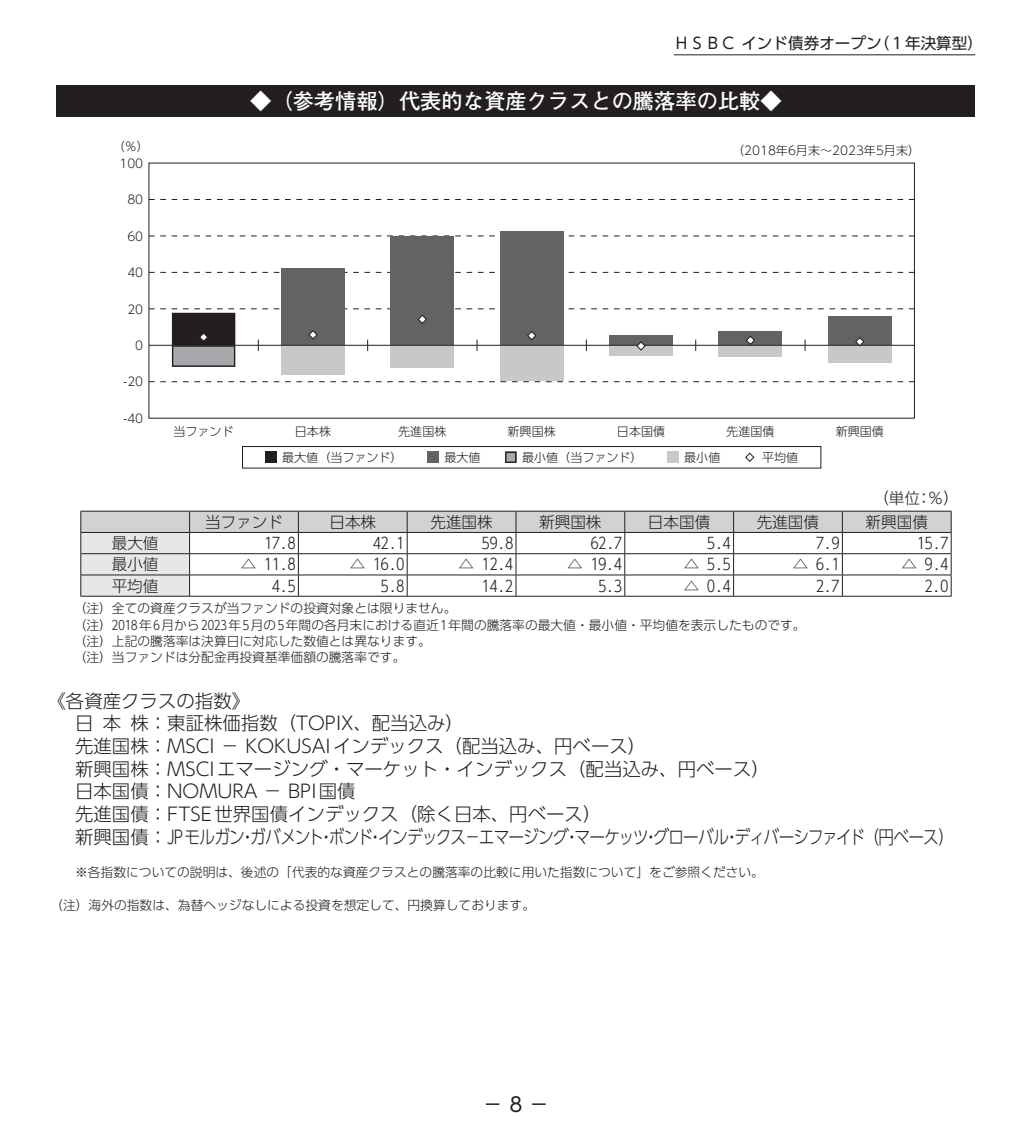
<style>
.page{position:relative;width:1032px;height:1134px;background:#fff}
.page>*{position:absolute;margin:0;border:0;box-sizing:border-box;transform-origin:0 0}
.t1{font:700 21.2px "Futo Go B101 Pro";color:#fff}
.t2{font:19.8px "UD Shin Go Pro";color:#231f20}
.t3{font:300 18.4px/22.6px "UD Shin Go Pro";color:#231f20}
.t4{font:300 15.6px "UD Shin Go Pro";color:#231f20}
.t5{font:15.6px "UD Shin Go Pro";color:#231f20}
.t6{font:300 12.8px/16.4px "UD Shin Go Pro";color:#231f20}
.t7{font:300 12px "UD Shin Go Pro";color:#231f20}
</style>
<div class="page">
<div style="left:57px;top:86px;width:918px;height:31px;background:#231f20"></div>
<div style="left:242px;top:446px;width:579px;height:22px;border:1px solid #231f20"></div>
<svg style="left:265px;top:452px;width:11px;height:11px"></svg>
<div style="left:427px;top:452px;width:12px;height:11px;background:#636366"></div>
<svg style="left:505px;top:452px;width:11px;height:11px"></svg>
<div style="left:667px;top:452px;width:11px;height:11px;background:#c7c8ca"></div>
<svg style="left:745px;top:453px;width:9px;height:9px"></svg>
<svg style="left:151px;top:381px;width:762px;height:1px"></svg>
<svg style="left:151px;top:272px;width:762px;height:1px"></svg>
<svg style="left:151px;top:236px;width:762px;height:1px"></svg>
<svg style="left:151px;top:199px;width:762px;height:1px"></svg>
<div style="left:281px;top:268px;width:64px;height:77px;background:#636366"></div>
<div style="left:391px;top:236px;width:63px;height:109px;background:#636366"></div>
<div style="left:500px;top:231px;width:63px;height:114px;background:#636366"></div>
<div style="left:281px;top:345px;width:64px;height:29px;background:#c7c8ca"></div>
<div style="left:391px;top:345px;width:63px;height:23px;background:#c7c8ca"></div>
<div style="left:500px;top:345px;width:63px;height:36px;background:#c7c8ca"></div>
<svg style="left:151px;top:308px;width:762px;height:59px"></svg>
<hr style="left:81px;top:596px;width:109px;height:1px;background:#231f20">
<svg style="left:80px;top:511px;width:872px;height:85px"></svg>
<hr style="left:190px;top:596px;width:108px;height:1px;background:#231f20">
<hr style="left:298px;top:596px;width:109px;height:1px;background:#231f20">
<hr style="left:407px;top:596px;width:109px;height:1px;background:#231f20">
<hr style="left:516px;top:596px;width:109px;height:1px;background:#231f20">
<hr style="left:625px;top:596px;width:108px;height:1px;background:#231f20">
<hr style="left:733px;top:596px;width:109px;height:1px;background:#231f20">
<hr style="left:842px;top:596px;width:109px;height:1px;background:#231f20">
<hr style="left:674px;top:54px;width:301px;height:1px;background:#231f20">
<p class="t5" style="left:674px;top:31px;width:311px">ＨＳＢＣ インド債券オープン（１年決算型）</p>
<p class="t7" style="left:113px;top:137px;width:38px">（％）</p>
<p class="t7" style="left:119px;top:153px;width:25px">100</p>
<p class="t7" style="left:127px;top:190px;width:17px">80</p>
<p class="t7" style="left:127px;top:226px;width:17px">60</p>
<p class="t7" style="left:127px;top:263px;width:17px">40</p>
<p class="t7" style="left:127px;top:299px;width:17px">20</p>
<p class="t7" style="left:135px;top:336px;width:9px">0</p>
<p class="t7" style="left:124px;top:372px;width:21px">-20</p>
<p class="t7" style="left:124px;top:409px;width:21px">-40</p>
<h1 class="t1" style="left:250px;top:84px;width:533px">◆（参考情報）代表的な資産クラスとの騰落率の比較◆</h1>
<p class="t7" style="left:732px;top:140px;width:189px">（2018年6月末～2023年5月末）</p>
<p class="t7" style="left:173px;top:422px;width:62px">当ファンド</p>
<p class="t7" style="left:295px;top:422px;width:38px">日本株</p>
<p class="t7" style="left:398px;top:422px;width:50px">先進国株</p>
<p class="t7" style="left:508px;top:422px;width:50px">新興国株</p>
<p class="t7" style="left:617px;top:422px;width:50px">日本国債</p>
<p class="t7" style="left:726px;top:422px;width:50px">先進国債</p>
<p class="t7" style="left:836px;top:422px;width:50px">新興国債</p>
<p class="t7" style="left:282px;top:448px;width:122px">最大値（当ファンド）</p>
<p class="t7" style="left:444px;top:448px;width:38px">最大値</p>
<p class="t7" style="left:522px;top:448px;width:122px">最小値（当ファンド）</p>
<p class="t7" style="left:684px;top:448px;width:38px">最小値</p>
<p class="t7" style="left:762px;top:448px;width:38px">平均値</p>
<p class="t4" style="left:881px;top:485px;width:72px">（単位：％）</p>
<p class="t4" style="left:205px;top:509px;width:79px">当ファンド</p>
<p class="t4" style="left:329px;top:509px;width:48px">日本株</p>
<p class="t4" style="left:430px;top:509px;width:64px">先進国株</p>
<p class="t4" style="left:539px;top:509px;width:64px">新興国株</p>
<p class="t4" style="left:648px;top:509px;width:64px">日本国債</p>
<p class="t4" style="left:757px;top:509px;width:64px">先進国債</p>
<p class="t4" style="left:865px;top:509px;width:64px">新興国債</p>
<p class="t4" style="left:112px;top:530px;width:48px">最大値</p>
<p class="t4" style="left:264px;top:530px;width:33px">17.8</p>
<p class="t4" style="left:373px;top:530px;width:33px">42.1</p>
<p class="t4" style="left:482px;top:530px;width:33px">59.8</p>
<p class="t4" style="left:591px;top:530px;width:33px">62.7</p>
<p class="t4" style="left:707px;top:530px;width:25px">5.4</p>
<p class="t4" style="left:816px;top:530px;width:25px">7.9</p>
<p class="t4" style="left:917px;top:530px;width:33px">15.7</p>
<p class="t4" style="left:112px;top:552px;width:48px">最小値</p>
<p class="t4" style="left:241px;top:552px;width:56px">△ 11.8</p>
<p class="t4" style="left:350px;top:552px;width:56px">△ 16.0</p>
<p class="t4" style="left:458px;top:552px;width:56px">△ 12.4</p>
<p class="t4" style="left:567px;top:552px;width:56px">△ 19.4</p>
<p class="t4" style="left:684px;top:552px;width:48px">△ 5.5</p>
<p class="t4" style="left:793px;top:552px;width:48px">△ 6.1</p>
<p class="t4" style="left:901px;top:552px;width:48px">△ 9.4</p>
<p class="t4" style="left:112px;top:573px;width:48px">平均値</p>
<p class="t4" style="left:272px;top:573px;width:25px">4.5</p>
<p class="t4" style="left:381px;top:573px;width:25px">5.8</p>
<p class="t4" style="left:482px;top:573px;width:33px">14.2</p>
<p class="t4" style="left:598px;top:573px;width:25px">5.3</p>
<p class="t4" style="left:684px;top:573px;width:48px">△ 0.4</p>
<p class="t4" style="left:816px;top:573px;width:25px">2.7</p>
<p class="t4" style="left:925px;top:573px;width:25px">2.0</p>
<p class="t6" style="left:74px;top:600px;width:733px">（注）全ての資産クラスが当ファンドの投資対象とは限りません。<br>（注）2018年6月から2023年5月の5年間の各月末における直近1年間の騰落率の最大値・最小値・平均値を表示したものです。（注）上記の騰落率は決算日に対応した数値とは異なります。<br>（注）当ファンドは分配金再投資基準価額の騰落率です。</p>
<p class="t3" style="left:75px;top:689px;width:880px;text-indent:-28px">《各資産クラスの指数》<br>日本株：東証株価指数（TOPIX、配当込み）<br>先進国株：MSCI － KOKUSAIインデックス（配当込み、円ベース）<br>新興国株：MSCIエマージング・マーケット・インデックス（配当込み、円ベース）<br>日本国債：NOMURA － BPI国債<br>先進国債：FTSE世界国債インデックス（除く日本、円ベース）<br>新興国債：JPモルガン・ガバメント・ボンド・インデックス－エマージング・マーケッツ・グローバル・ディバーシファイド（円ベース）</p>
<p class="t6" style="left:75px;top:864px;width:690px">※各指数についての説明は、後述の「代表的な資産クラスとの騰落率の比較に用いた指数について」をご参照ください。</p>
<p class="t6" style="left:50px;top:896px;width:486px">（注）海外の指数は、為替ヘッジなしによる投資を想定して、円換算しております。</p>
<h2 class="t2" style="left:483px;top:1088px;width:67px">－ 8 －</h2>
</div>
